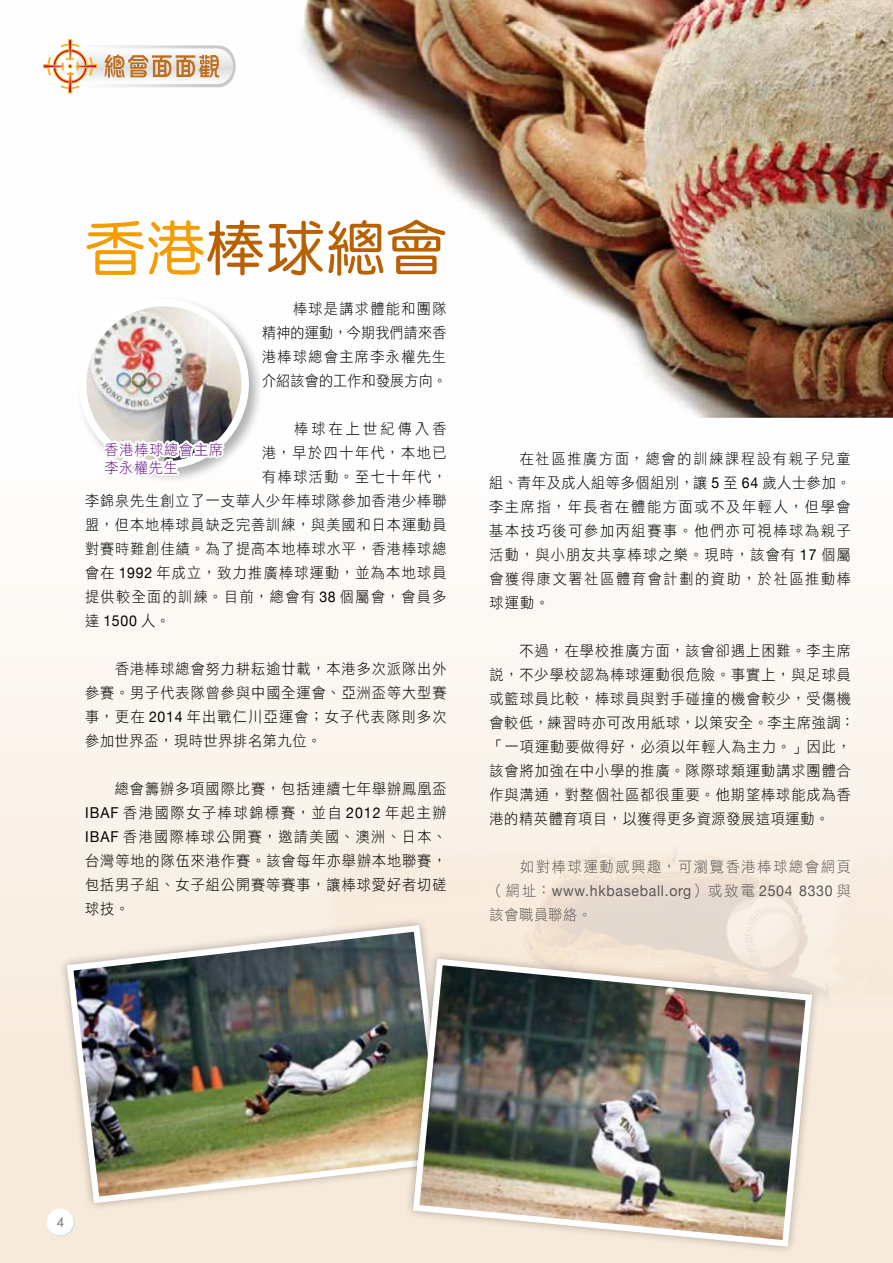
<style>
.page{position:relative;width:893px;height:1263px;background:#fff}
.page>*{position:absolute;margin:0;border:0;box-sizing:border-box;transform-origin:0 0}
.t1{font:60.3px "DF Yuan Std W5";color:#b96000}
.t2{font:15px/24px "DF Hei Std W3";letter-spacing:.075em;color:#000;text-align:justify;scale:.94 1}
.t3{font:15px "Helvetica Neue";letter-spacing:.05em;color:#595757;scale:.94 1}
.t4{font:15px "DF Hei Std W3";letter-spacing:.125em;color:#595757;scale:.94 1}
.t5{font:15px/18px "DF Hei Std W3";letter-spacing:.06em;color:#671785;scale:.94 1}
.t6{font:15px "Helvetica Neue";color:#000;scale:.94 1}
.t7{font:13.5px "Century Gothic";color:#727171}
.s1{color:#f49c00}
.s2{font-family:"Helvetica Neue"}
.s3{font-family:"DF Hei Std W3"}
</style>
<div class="page">
<div style="left:0;top:0;width:893px;height:1263px;background:linear-gradient(to bottom,#fff,#f7e9d9)"></div>
<img style="left:317px;top:838px;width:576px;height:173px">
<div style="left:0;top:0;width:85px;height:15px;background:#fff"></div>
<img style="left:227px;top:0;width:666px;height:417px">
<svg style="left:41px;top:37px;width:198px;height:59px"></svg>
<div style="left:57px;top:915px;width:397px;height:295px;background:#f8ebdd"></div>
<img style="left:63px;top:922px;width:364px;height:284px">
<div style="left:403px;top:949px;width:417px;height:305px;background:#000;opacity:.3"></div>
<img style="left:410px;top:955px;width:405px;height:295px">
<div style="left:75px;top:295px;width:188px;height:188px;background:#000;opacity:.3"></div>
<img style="left:83px;top:303px;width:160px;height:162px">
<div style="left:79px;top:299px;width:170px;height:170px;border:8px solid #fff;border-radius:50%"></div>
<svg style="left:99px;top:410px;width:128px;height:70px"></svg>
<svg style="left:48px;top:1209px;width:26px;height:27px"></svg>
<div style="left:47px;top:1208px;width:27px;height:27px;background:#fff;border-radius:50%"></div>
<h1 class="t1" style="left:85px;top:215px;width:363px"><span class="s1">香港</span>棒球總會</h1>
<p class="t2" style="left:262px;top:297px;width:198px;text-indent:31px">棒球是講求體能和團隊精神的運動，今期我們請來香港棒球總會主席李永權先生介紹該會的工作和發展方向。</p>
<p class="t2" style="left:85px;top:417px;width:386px;text-align:right">棒球在上世紀傳入香<br>港，早於四十年代，本地已<br>有棒球活動。至七十年代，<br>李錦泉先生創立了一支華人少年棒球隊參加香港少棒聯盟，但本地棒球員缺乏完善訓練，與美國和日本運動員對賽時難創佳績。為了提高本地棒球水平，香港棒球總會在 <span class="s2">1992</span> 年成立，致力推廣棒球運動，並為本地球員提供較全面的訓練。目前，總會有 <span class="s2">38</span> 個屬會，會員多</p>
<p class="t6" style="left:85px;top:612px;width:92px"><span class="s3">達</span> 1500 <span class="s3">人。</span></p>
<p class="t2" style="left:85px;top:657px;width:386px;text-indent:30px">香港棒球總會努力耕耘逾廿載，本港多次派隊出外參賽。男子代表隊曾參與中國全運會、亞洲盃等大型賽事，更在 <span class="s2">2014</span> 年出戰仁川亞運會；女子代表隊則多次參加世界盃，現時世界排名第九位。</p>
<p class="t2" style="left:85px;top:777px;width:386px;text-indent:30px">總會籌辦多項國際比賽，包括連續七年舉辦鳳凰盃<span class="s2">IBAF</span> 香港國際女子棒球錦標賽，並自 <span class="s2">2012</span> 年起主辦<span class="s2">IBAF</span> 香港國際棒球公開賽，邀請美國、澳洲、日本、台灣等地的隊伍來港作賽。該會每年亦舉辦本地聯賽，包括男子組、女子組公開賽等賽事，讓棒球愛好者切磋球技。</p>
<p class="t5" style="left:105px;top:440px;width:128px">香港棒球總會主席李永權先生</p>
<p class="t2" style="left:489px;top:446px;width:387px;text-indent:31px">在社區推廣方面，總會的訓練課程設有親子兒童組、青年及成人組等多個組別，讓 <span class="s2">5</span> 至 <span class="s2">64</span> 歲人士參加。李主席指，年長者在體能方面或不及年輕人，但學會基本技巧後可參加丙組賽事。他們亦可視棒球為親子活動，與小朋友共享棒球之樂。現時，該會有 <span class="s2">17</span> 個屬會獲得康文署社區體育會計劃的資助，於社區推動棒球運動。</p>
<p class="t2" style="left:489px;top:638px;width:390px;text-align:left;text-indent:30px">不過，在學校推廣方面，該會卻遇上困難。李主席說，不少學校認為棒球運動很危險。事實上，與足球員或籃球員比較，棒球員與對手碰撞的機會較少，受傷機會較低，練習時亦可改用紙球，以策安全。李主席強調：「一項運動要做得好，必須以年輕人為主力。」因此，該會將加強在中小學的推廣。隊際球類運動講求團體合作與溝通，對整個社區都很重要。他期望棒球能成為香港的精英體育項目，以獲得更多資源發展這項運動。</p>
<p class="t4" style="left:520px;top:858px;width:353px">如對棒球運動感興趣，可瀏覽香港棒球總會網頁</p>
<p class="t3" style="left:490px;top:881px;width:386px"><span class="s3">（網址：</span>www.hkbaseball.org<span class="s3">）或致電</span> 2504 8330 <span class="s3">與</span></p>
<p class="t4" style="left:490px;top:906px;width:110px">該會職員聯絡。</p>
<p class="t7" style="left:56px;top:1214px;width:9px">4</p>
</div>
